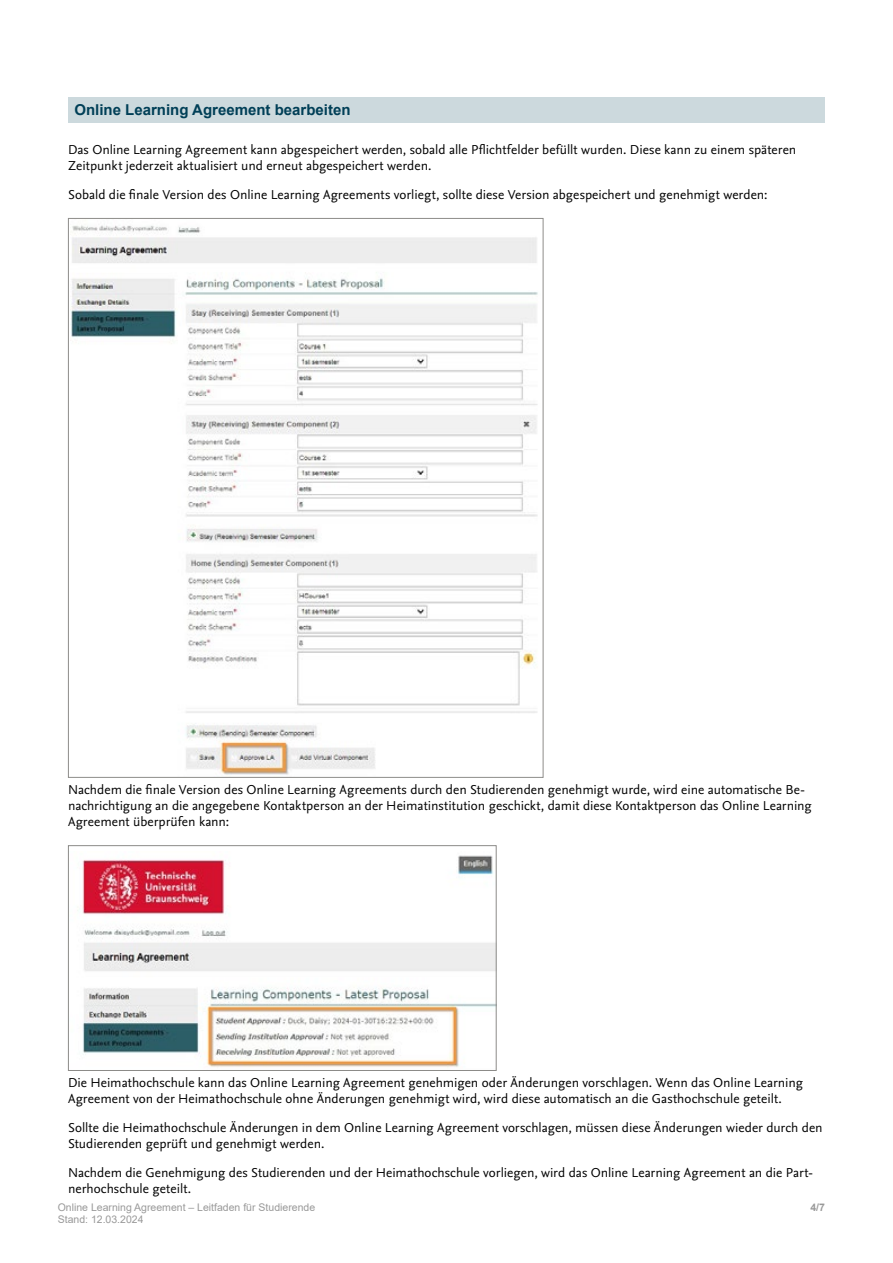
<style>
.page{position:relative;width:893px;height:1263px;background:#fff}
.page>*{position:absolute;margin:0;border:0;box-sizing:border-box;transform-origin:0 0}
.Zwischentitel_1{font:700 15px "Arial";color:#003f57}
.Zwischentitel_2{font:13.5px/16.2px "Nexus Sans Pro";color:#000}
.t1{font:10.5px "Arial";color:#999}
.t2{font:700 10.5px "Arial";color:#999}
</style>
<div class="page">
<img style="left:71px;top:225px;width:467px;height:550px">
<img style="left:77px;top:855px;width:418px;height:212px">
<div style="left:68px;top:845px;width:429px;height:226px;border:1px solid #8c8b88"></div>
<div style="left:68px;top:97px;width:757px;height:26px;background:#ccd9dd"></div>
<p class="Zwischentitel_1" style="left:74px;top:99px;width:278px">Online Learning Agreement bearbeiten</p>
<p class="Zwischentitel_2" style="left:68px;top:141px;width:730px">Das Online Learning Agreement kann abgespeichert werden, sobald alle Pflichtfelder befüllt wurden. Diese kann zu einem späteren<br>Zeitpunkt jederzeit aktualisiert und erneut abgespeichert werden.</p>
<p class="Zwischentitel_2" style="left:68px;top:186px;width:701px">Sobald die finale Version des Online Learning Agreements vorliegt, sollte diese Version abgespeichert und genehmigt werden:</p>
<p class="Zwischentitel_2" style="left:68px;top:781px;width:745px">Nachdem die finale Version des Online Learning Agreements durch den Studierenden genehmigt wurde, wird eine automatische Be&shy;nachrichtigung an die angegebene Kontaktperson an der Heimatinstitution geschickt, damit diese Kontaktperson das Online Learning<br>Agreement überprüfen kann:</p>
<p class="Zwischentitel_2" style="left:68px;top:1074px;width:736px">Die Heimathochschule kann das Online Learning Agreement genehmigen oder Änderungen vorschlagen. Wenn das Online Learning<br>Agreement von der Heimathochschule ohne Änderungen genehmigt wird, wird diese automatisch an die Gasthochschule geteilt.</p>
<p class="Zwischentitel_2" style="left:68px;top:1119px;width:756px">Sollte die Heimathochschule Änderungen in dem Online Learning Agreement vorschlagen, müssen diese Änderungen wieder durch den<br>Studierenden geprüft und genehmigt werden.</p>
<p class="Zwischentitel_2" style="left:68px;top:1164px;width:747px">Nachdem die Genehmigung des Studierenden und der Heimathochschule vorliegen, wird das Online Learning Agreement an die Part&shy;nerhochschule geteilt.</p>
<p class="t1" style="left:58px;top:1200px;width:259px">Online Learning Agreement – Leitfaden für Studierende</p>
<p class="t2" style="left:810px;top:1200px;width:16px">4/7</p>
<p class="t1" style="left:58px;top:1212px;width:87px">Stand: 12.03.2024</p>
</div>
